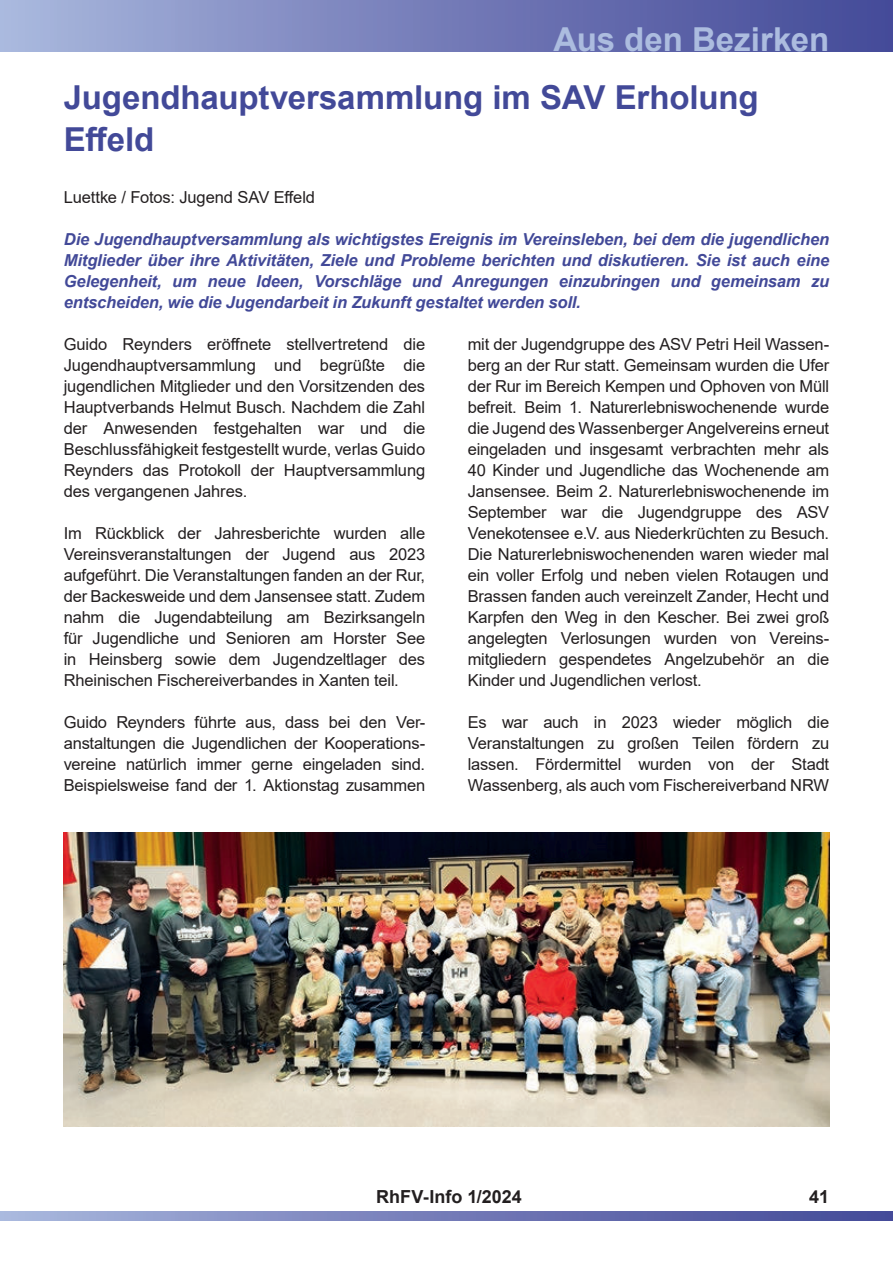
<style>
.page{position:relative;width:893px;height:1263px;background:#fff}
.page>*{position:absolute;margin:0;border:0;box-sizing:border-box;transform-origin:0 0}
.t1{font:700 33px/42px "Arial";letter-spacing:-.005em;color:#424998}
.t2{font:700 33px "Arial";color:#acbcdf}
.t3{font:700 18px "Arial";color:#231f20}
.t4{font:16.5px/21px "Arial";letter-spacing:-.01em;color:#231f20;text-align:justify}
.t5{font:italic 700 16.5px/21px "Arial";letter-spacing:-.01em;color:#424998;text-align:justify}
</style>
<div class="page">
<div style="left:0;top:0;width:893px;height:52px;background:linear-gradient(to right,#a8b5dc,#424796)"></div>
<svg style="left:0;top:1211px;width:893px;height:10px;background:#747db8"></svg>
<img style="left:64px;top:833px;width:765px;height:294px">
<h1 class="t2" style="left:553px;top:27px;width:277px">Aus den Bezirken</h1>
<h1 class="t1" style="left:64px;top:80px;width:696px">Jugendhauptversammlung im SAV Erholung<br>Effeld</h1>
<p class="t4" style="left:64px;top:186px;width:253px">Luettke / Fotos: Jugend SAV Effeld</p>
<p class="t5" style="left:64px;top:230px;width:767px">Die Jugendhauptversammlung als wichtigstes Ereignis im Vereinsleben, bei dem die jugendlichen Mitglieder über ihre Aktivitäten, Ziele und Probleme berichten und diskutieren. Sie ist auch eine Gelegenheit, um neue Ideen, Vorschläge und Anregungen einzubringen und gemeinsam zu entscheiden, wie die Jugendarbeit in Zukunft gestaltet werden soll.</p>
<p class="t4" style="left:64px;top:333px;width:363px">Guido Reynders eröffnete stellvertretend die Jugendhauptversammlung und begrüßte die jugendlichen Mitglieder und den Vorsitzenden des Hauptverbands Helmut Busch. Nachdem die Zahl der Anwesenden festgehalten war und die Beschlussfähigkeit festgestellt wurde, verlas Guido Reynders das Protokoll der Hauptversammlung des vergangenen Jahres.</p>
<p class="t4" style="left:64px;top:522px;width:363px">Im Rückblick der Jahresberichte wurden alle Vereinsveranstaltungen der Jugend aus 2023 aufgeführt. Die Veranstaltungen fanden an der Rur, der Backesweide und dem Jansensee statt. Zudem nahm die Jugendabteilung am Bezirksangeln für Jugendliche und Senioren am Horster See in Heinsberg sowie dem Jugendzeltlager des Rheinischen Fischereiverbandes in Xanten teil.</p>
<p class="t4" style="left:64px;top:711px;width:363px">Guido Reynders führte aus, dass bei den Ver&shy;anstaltungen die Jugendlichen der Kooperations&shy;vereine natürlich immer gerne eingeladen sind.<br>Beispielsweise fand der 1. Aktionstag zusammen</p>
<p class="t4" style="left:468px;top:335px;width:363px">mit der Jugendgruppe des ASV Petri Heil Wassen&shy;berg an der Rur statt. Gemeinsam wurden die Ufer der Rur im Bereich Kempen und Ophoven von Müll befreit. Beim 1. Naturerlebniswochenende wurde die Jugend des Wassenberger Angelvereins erneut eingeladen und insgesamt verbrachten mehr als 40 Kinder und Jugendliche das Wochenende am Jansensee. Beim 2. Naturerlebniswochenende im September war die Jugendgruppe des ASV Venekotensee e.V. aus Niederkrüchten zu Besuch.<br>Die Naturerlebniswochenenden waren wieder mal ein voller Erfolg und neben vielen Rotaugen und Brassen fanden auch vereinzelt Zander, Hecht und Karpfen den Weg in den Kescher. Bei zwei groß angelegten Verlosungen wurden von Vereins&shy;mitgliedern gespendetes Angelzubehör an die Kinder und Jugendlichen verlost.</p>
<p class="t4" style="left:468px;top:712px;width:363px">Es war auch in 2023 wieder möglich die Veranstaltungen zu großen Teilen fördern zu lassen. Fördermittel wurden von der Stadt Wassenberg, als auch vom Fischereiverband NRW</p>
<p class="t3" style="left:376px;top:1187px;width:147px">RhFV-Info 1/2024</p>
<p class="t3" style="left:809px;top:1190px;width:22px">41</p>
</div>
